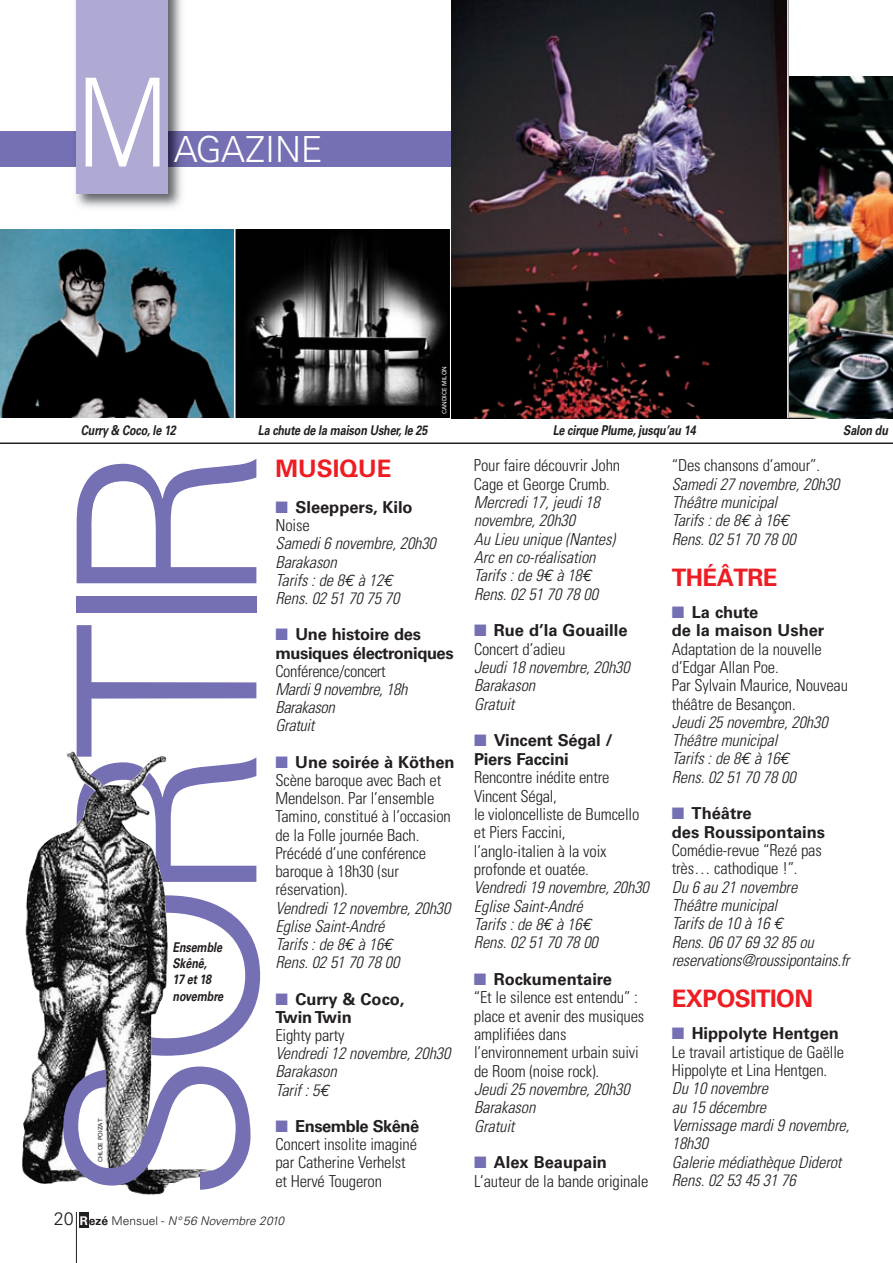
<style>
.page{position:relative;width:893px;height:1263px;background:#fff}
.page>*{position:absolute;margin:0;border:0;box-sizing:border-box;transform-origin:0 0}
.t1{font:300 249px "Univers";letter-spacing:-.095em;color:#756fb3}
.t2{font:300 123px "Univers";color:#fff;scale:.8 1}
.t3{font:300 36px "Univers";color:#fff}
.t4{font:700 24px "Univers";letter-spacing:-.025em;color:#ee1d23}
.t5{font:700 24px "Univers";color:#ee1d23}
.t6{font:300 condensed 16.5px/18.3px "Univers";letter-spacing:-.01em;color:#231f20}
.t7{font:italic 300 condensed 16.5px/18.3px "Univers";letter-spacing:-.005em;color:#231f20}
.t8{font:700 16.5px/18.3px "Univers";color:#231f20}
.t9{font:700 16.5px/18.1px "Univers";letter-spacing:-.025em;color:#231f20}
.t10{font:italic 700 13.5px/16.2px "Univers";letter-spacing:-.01em;color:#231f20;scale:.8 1}
.t11{font:italic 300 12px "Univers";letter-spacing:.005em;color:#231f20}
.t12{font:6px "Univers";color:#fff}
.t13{font:6px "Univers";color:#231f20}
.s1{color:#756fb3}
.s2{font-weight:300;font-stretch:condensed}
.s3{font-family:"Euro Mono";font-weight:400;font-stretch:normal}
.s4{font-weight:700;font-stretch:normal}
.s5{font-style:normal;font-size:18px}
.s6{font-weight:700;font-style:normal;color:#fff}
.s7{font-weight:700;font-style:normal}
.s8{font-style:normal}
</style>
<div class="page">
<div style="left:0;top:132px;width:893px;height:35px;background:#756fb3"></div>
<img style="left:70px;top:0;width:117px;height:208px">
<div style="left:77px;top:0;width:91px;height:194px;background:#afaad3"></div>
<hr style="left:0;top:442px;width:893px;height:2px;background:#231f20">
<img style="left:236px;top:229px;width:214px;height:189px">
<div style="left:79px;top:1212px;width:10px;height:15px;background:#231f20"></div>
<hr style="left:76px;top:1212px;width:1px;height:51px;background:#231f20">
<img style="left:0;top:229px;width:234px;height:189px">
<img style="left:789px;top:77px;width:104px;height:341px">
<img style="left:451px;top:0;width:336px;height:418px">
<hr style="left:787px;top:0;width:2px;height:418px;background:#fff">
<img style="left:22px;top:752px;width:212px;height:443px">
<h2 class="t2" style="left:76px;top:78px;width:118px">M</h2>
<h3 class="t3" style="left:174px;top:136px;width:151px">AGAZINE</h3>
<p class="t10" style="left:81px;top:423px;width:120px">Curry &amp; Coco, le 12</p>
<p class="t10" style="left:258px;top:423px;width:214px">La chute de la maison Usher, le 25</p>
<p class="t12" style="left:442px;top:414px;width:50px;rotate:-90deg">CANDICE MILON</p>
<h1 class="t1" style="left:77px;top:1072px;width:631px;rotate:-90deg">ORTIR</h1>
<p class="t10" style="left:173px;top:940px;width:65px">Ensemble<br>Skênê,<br>17 et 18 novembre</p>
<h1 class="t1" style="left:67px;top:1204px;width:154px;rotate:-90deg">S</h1>
<p class="t13" style="left:98px;top:1162px;width:45px;rotate:-90deg">CHLOE POIZAT</p>
<h3 class="t5" style="left:276px;top:459px;width:117px">MUSIQUE</h3>
<p class="t8" style="left:276px;top:500px;width:139px"><span class="s1">■</span> Sleeppers, Kilo<br><span class="s2">Noise</span></p>
<p class="t7" style="left:275px;top:536px;width:162px">Samedi 6 novembre, 20h30<br>Barakason<br>Tarifs : de 8<span class="s3">€</span> à 12<span class="s3">€<br></span>Rens. 02 51 70 75 70</p>
<p class="t9" style="left:275px;top:627px;width:180px"><span class="s1">■</span> Une histoire des musiques électroniques</p>
<p class="t6" style="left:275px;top:663px;width:112px">Conférence/concert</p>
<p class="t7" style="left:275px;top:682px;width:133px">Mardi 9 novembre, 18h<br>Barakason<br>Gratuit</p>
<p class="t6" style="left:275px;top:754px;width:181px"><span class="s1">■</span> <span class="s4">Une soirée à Köthen<br></span>Scène baroque avec Bach et<br>Mendelson. Par l’ensemble<br>Tamino, constitué à l’occasion de la Folle journée Bach.<br>Précédé d’une conférence baroque à 18h30 (sur réservation).</p>
<p class="t7" style="left:275px;top:900px;width:176px">Vendredi 12 novembre, 20h30<br>Eglise Saint-André<br>Tarifs : de 8<span class="s3">€</span> à 16<span class="s3">€<br></span>Rens. 02 51 70 78 00</p>
<p class="t8" style="left:275px;top:991px;width:130px"><span class="s1">■</span> Curry &amp; Coco,<br>Twin Twin</p>
<p class="t6" style="left:275px;top:1027px;width:71px">Eighty party</p>
<p class="t7" style="left:275px;top:1046px;width:176px">Vendredi 12 novembre, 20h30<br>Barakason<br>Tarif : 5<span class="s3">€</span></p>
<p class="t6" style="left:275px;top:1118px;width:145px"><span class="s1">■</span> <span class="s4">Ensemble Skênê<br></span>Concert insolite imaginé par Catherine Verhelst et Hervé Tougeron</p>
<p class="t11" style="left:54px;top:1217px;width:232px"><span class="s5">20</span> <span class="s6">R</span><span class="s7">ezé</span> <span class="s8">Mensuel -</span> N° 56 Novembre 2010</p>
<p class="t10" style="left:553px;top:423px;width:180px">Le cirque Plume, jusqu’au 14</p>
<p class="t10" style="left:843px;top:423px;width:57px">Salon du</p>
<p class="t6" style="left:474px;top:458px;width:148px">Pour faire découvrir John<br>Cage et George Crumb.</p>
<p class="t7" style="left:474px;top:494px;width:143px">Mercredi 17, jeudi 18 novembre, 20h30<br>Au Lieu unique (Nantes)<br>Arc en co-réalisation<br>Tarifs : de 9<span class="s3">€</span> à 18<span class="s3">€<br></span>Rens. 02 51 70 78 00</p>
<p class="t8" style="left:474px;top:623px;width:155px"><span class="s1">■</span> Rue d’la Gouaille<br><span class="s2">Concert d’adieu</span></p>
<p class="t7" style="left:474px;top:659px;width:157px">Jeudi 18 novembre, 20h30<br>Barakason<br>Gratuit</p>
<p class="t8" style="left:474px;top:733px;width:140px"><span class="s1">■</span> Vincent Ségal /<br>Piers Faccini</p>
<p class="t6" style="left:474px;top:770px;width:167px">Rencontre inédite entre<br>Vincent Ségal,<br>le violoncelliste de Bumcello et Piers Faccini, l’anglo-italien à la voix profonde et ouatée.</p>
<p class="t7" style="left:474px;top:880px;width:176px">Vendredi 19 novembre, 20h30<br>Eglise Saint-André<br>Tarifs : de 8<span class="s3">€</span> à 16<span class="s3">€<br></span>Rens. 02 51 70 78 00</p>
<p class="t6" style="left:474px;top:971px;width:172px"><span class="s1">■</span> <span class="s4">Rockumentaire<br></span>“Et le silence est entendu” : place et avenir des musiques amplifiées dans l’environnement urbain suivi de Room (noise rock).</p>
<p class="t7" style="left:474px;top:1081px;width:157px">Jeudi 25 novembre, 20h30<br>Barakason<br>Gratuit</p>
<p class="t6" style="left:474px;top:1155px;width:176px"><span class="s1">■</span> <span class="s4">Alex Beaupain<br></span>L’auteur de la bande originale</p>
<p class="t6" style="left:672px;top:458px;width:150px">“Des chansons d’amour”.</p>
<p class="t7" style="left:672px;top:476px;width:169px">Samedi 27 novembre, 20h30<br>Théâtre municipal<br>Tarifs : de 8<span class="s3">€</span> à 16<span class="s3">€<br></span>Rens. 02 51 70 78 00</p>
<h3 class="t4" style="left:672px;top:568px;width:107px">THÉÂTRE</h3>
<p class="t8" style="left:672px;top:604px;width:154px"><span class="s1">■</span> La chute<br>de la maison Usher</p>
<p class="t6" style="left:672px;top:641px;width:178px">Adaptation de la nouvelle d’Edgar Allan Poe.<br>Par Sylvain Maurice, Nouveau théâtre de Besançon.</p>
<p class="t7" style="left:672px;top:714px;width:157px">Jeudi 25 novembre, 20h30<br>Théâtre municipal<br>Tarifs : de 8<span class="s3">€</span> à 16<span class="s3">€<br></span>Rens. 02 51 70 78 00</p>
<p class="t8" style="left:672px;top:806px;width:155px"><span class="s1">■</span> Théâtre<br>des Roussipontains</p>
<p class="t6" style="left:672px;top:843px;width:152px">Comédie-revue “Rezé pas très… cathodique !”.</p>
<p class="t7" style="left:672px;top:879px;width:179px">Du 6 au 21 novembre<br>Théâtre municipal<br>Tarifs de 10 à 16 <span class="s3">€<br></span>Rens. 06 07 69 32 85 ou reservations@roussipontains.fr</p>
<h3 class="t4" style="left:672px;top:990px;width:143px">EXPOSITION</h3>
<p class="t6" style="left:672px;top:1026px;width:174px"><span class="s1">■</span> <span class="s4">Hippolyte Hentgen<br></span>Le travail artistique de Gaëlle<br>Hippolyte et Lina Hentgen.</p>
<p class="t7" style="left:672px;top:1081px;width:179px">Du 10 novembre<br>au 15 décembre<br>Vernissage mardi 9 novembre,<br>18h30<br>Galerie médiathèque Diderot<br>Rens. 02 53 45 31 76</p>
</div>
